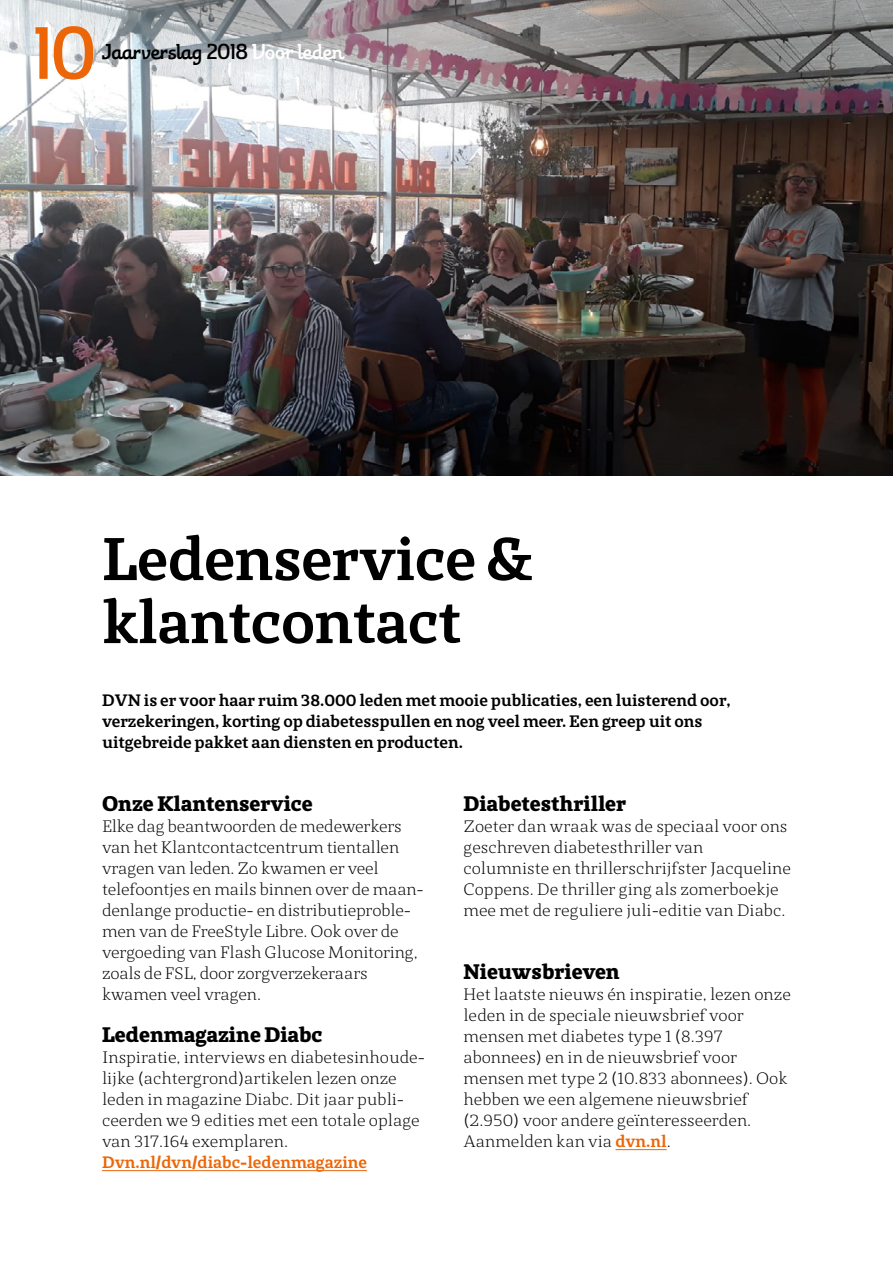
<style>
.page{position:relative;width:893px;height:1263px;background:#fff}
.page>*{position:absolute;margin:0;border:0;box-sizing:border-box;transform-origin:0 0}
.t1{font:72px "Theorem";color:#ec6608}
.t2{font:700 60px/63px "St Marie";letter-spacing:-.01em;color:#000}
.t3{font:900 21px "St Marie";color:#000}
.t4{font:21px "Theorem";letter-spacing:.01em;color:#000}
.t5{font:300 16.5px/21px "St Marie";color:#000}
.t6{font:700 16.5px/21px "St Marie";color:#000}
.t7{font:700 16.5px "St Marie";color:#ec6608}
.s1{color:#fff}
.s2{font-weight:700;color:#ec6608}
</style>
<div class="page">
<img style="left:0;top:0;width:893px;height:475px">
<hr style="left:102px;top:1170px;width:265px;height:1px;background:#ec6608">
<hr style="left:615px;top:1149px;width:52px;height:1px;background:#ec6608">
<h1 class="t1" style="left:34px;top:10px;width:63px">10</h1>
<p class="t4" style="left:102px;top:39px;width:244px">Jaarverslag 2018 <span class="s1">Voor leden</span></p>
<h2 class="t2" style="left:102px;top:528px;width:433px">Ledenservice &amp; klantcontact</h2>
<p class="t6" style="left:102px;top:690px;width:630px">DVN is er voor haar ruim 38.000 leden met mooie publicaties, een luisterend oor, verzekeringen, korting op diabetesspullen en nog veel meer. Een greep uit ons uitgebreide pakket aan diensten en producten.</p>
<p class="t3" style="left:102px;top:791px;width:212px">Onze Klantenservice</p>
<p class="t5" style="left:102px;top:816px;width:323px">Elke dag beantwoorden de medewerkers van het Klantcontactcentrum tientallen vragen van leden. Zo kwamen er veel telefoontjes en mails binnen over de maan&shy;denlange productie- en distributieproble&shy;men van de FreeStyle Libre. Ook over de vergoeding van Flash Glucose Monitoring, zoals de FSL, door zorgverzekeraars kwamen veel vragen.</p>
<p class="t3" style="left:102px;top:1022px;width:222px">Ledenmagazine Diabc</p>
<p class="t5" style="left:102px;top:1047px;width:324px">Inspiratie, interviews en diabetesinhoude&shy;lijke (achtergrond)artikelen lezen onze leden in magazine Diabc. Dit jaar publi&shy;ceerden we 9 edities met een totale oplage van 317.164 exemplaren.</p>
<p class="t7" style="left:102px;top:1152px;width:267px">Dvn.nl/dvn/diabc-ledenmagazine</p>
<p class="t3" style="left:463px;top:791px;width:164px">Diabetesthriller</p>
<p class="t5" style="left:463px;top:816px;width:329px">Zoeter dan wraak was de speciaal voor ons geschreven diabetesthriller van columniste en thrillerschrijfster Jacqueline Coppens. De thriller ging als zomerboekje mee met de reguliere juli-editie van Diabc.</p>
<p class="t3" style="left:463px;top:959px;width:158px">Nieuwsbrieven</p>
<p class="t5" style="left:463px;top:984px;width:329px">Het laatste nieuws én inspiratie, lezen onze leden in de speciale nieuwsbrief voor mensen met diabetes type 1 (8.397 abonnees) en in de nieuwsbrief voor mensen met type 2 (10.833 abonnees). Ook hebben we een algemene nieuwsbrief (2.950) voor andere geïnteresseerden.<br>Aanmelden kan via <span class="s2">dvn.nl</span>.</p>
</div>
